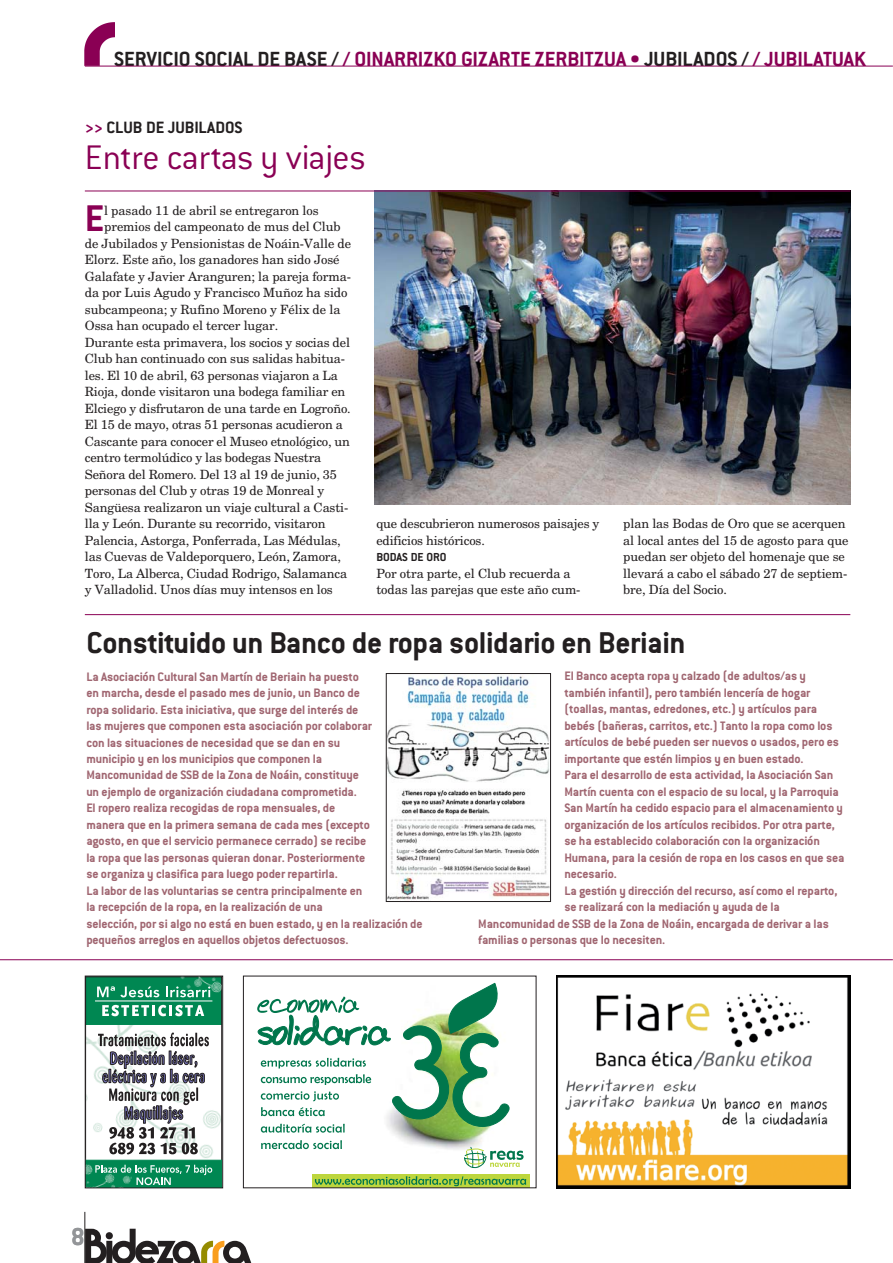
<style>
.page{position:relative;width:893px;height:1263px;background:#fff}
.page>*{position:absolute;margin:0;border:0;box-sizing:border-box;transform-origin:0 0}
.t1{font:700 40.8px "Conduit ITC";color:#8a0054}
.t2{font:300 37.5px "Conduit ITC";letter-spacing:-.015em;color:#8a0054}
.t3{font:700 33px "Conduit ITC";letter-spacing:-.01em;color:#231f20}
.t4{font:700 26.85px "Conduit ITC";color:#939598}
.t5{font:700 22.5px "Conduit ITC";color:#8a0054}
.t6{font:700 18px "Conduit ITC";color:#231f20}
.t7{font:700 13.5px/16.5px "Conduit ITC";letter-spacing:-.01em;color:#a06671}
.t8{font:12.75px/16.5px "New Century Schlbk";letter-spacing:-.01em;color:#231f20}
.t9{font:700 12.75px "Conduit ITC";letter-spacing:-.005em;color:#231f20}
.s1{color:#231f20}
.s2{color:#8a0054}
</style>
<div class="page">
<hr style="left:84px;top:1212px;width:1px;height:51px;background:#231f20">
<svg style="left:85px;top:1229px;width:167px;height:34px"></svg>
<img style="left:85px;top:22px;width:30px;height:44px">
<hr style="left:85px;top:66px;width:807px;height:1px;background:#8a0054">
<img style="left:374px;top:192px;width:476px;height:313px">
<svg style="left:87px;top:978px;width:134px;height:208px"></svg>
<div style="left:85px;top:976px;width:138px;height:212px;border:1px solid #231f20"></div>
<img style="left:556px;top:976px;width:294px;height:212px">
<hr style="left:0;top:959px;width:892px;height:1px;background:#8a0054">
<img style="left:393px;top:1133px;width:131px;height:26px">
<div style="left:312px;top:1174px;width:218px;height:14px;background:#bdd63d"></div>
<svg style="left:315px;top:1176px;width:211px;height:10px"></svg>
<svg style="left:464px;top:1147px;width:59px;height:21px"></svg>
<svg style="left:261px;top:1140px;width:81px;height:9px"></svg>
<svg style="left:257px;top:982px;width:253px;height:151px"></svg>
<img style="left:388px;top:675px;width:161px;height:225px">
<div style="left:386px;top:673px;width:165px;height:229px;border:1px solid #231f20"></div>
<hr style="left:85px;top:614px;width:765px;height:1px;background:#8a0054">
<hr style="left:85px;top:191px;width:765px;height:1px;background:#8a0054">
<h3 class="t5" style="left:114px;top:52px;width:753px"><span class="s1">SERVICIO SOCIAL DE BASE /</span> / OINARRIZKO GIZARTE ZERBITZUA • <span class="s1">JUBILADOS /</span> / JUBILATUAK</h3>
<h3 class="t6" style="left:85px;top:122px;width:159px"><span class="s2">&gt;&gt;</span> CLUB DE JUBILADOS</h3>
<h2 class="t2" style="left:85px;top:146px;width:282px">Entre cartas y viajes</h2>
<h1 class="t1" style="left:85px;top:205px;width:21px">E</h1>
<p class="t8" style="left:104px;top:203px;width:216px">l pasado 11 de abril se entregaron los</p>
<p class="t8" style="left:104px;top:219px;width:238px">premios del campeonato de mus del Club</p>
<p class="t8" style="left:85px;top:236px;width:268px">de Jubilados y Pensionistas de Noáin-Valle de</p>
<p class="t8" style="left:85px;top:252px;width:256px">Elorz. Este año, los ganadores han sido José</p>
<p class="t8" style="left:85px;top:269px;width:268px">Galafate y Javier Aranguren; la pareja forma-</p>
<p class="t8" style="left:85px;top:285px;width:264px">da por Luis Agudo y Francisco Muñoz ha sido</p>
<p class="t8" style="left:85px;top:302px;width:257px">subcampeona; y Rufino Moreno y Félix de la</p>
<p class="t8" style="left:85px;top:318px;width:195px">Ossa han ocupado el tercer lugar.</p>
<p class="t8" style="left:85px;top:335px;width:267px">Durante esta primavera, los socios y socias del</p>
<p class="t8" style="left:85px;top:351px;width:262px">Club han continuado con sus salidas habitua-</p>
<p class="t8" style="left:85px;top:368px;width:255px">les. El 10 de abril, 63 personas viajaron a La</p>
<p class="t8" style="left:85px;top:384px;width:262px">Rioja, donde visitaron una bodega familiar en</p>
<p class="t8" style="left:85px;top:401px;width:267px">Elciego y disfrutaron de una tarde en Logroño.</p>
<p class="t8" style="left:85px;top:417px;width:259px">El 15 de mayo, otras 51 personas acudieron a</p>
<p class="t8" style="left:85px;top:434px;width:267px">Cascante para conocer el Museo etnológico, un</p>
<p class="t8" style="left:85px;top:450px;width:238px">centro termolúdico y las bodegas Nuestra</p>
<p class="t8" style="left:85px;top:467px;width:254px">Señora del Romero. Del 13 al 19 de junio, 35</p>
<p class="t8" style="left:85px;top:483px;width:241px">personas del Club y otras 19 de Monreal y</p>
<p class="t8" style="left:85px;top:500px;width:265px">Sangüesa realizaron un viaje cultural a Casti-</p>
<p class="t8" style="left:85px;top:516px;width:242px">lla y León. Durante su recorrido, visitaron</p>
<p class="t8" style="left:85px;top:533px;width:257px">Palencia, Astorga, Ponferrada, Las Médulas,</p>
<p class="t8" style="left:85px;top:549px;width:258px">las Cuevas de Valdeporquero, León, Zamora,</p>
<p class="t8" style="left:85px;top:566px;width:264px">Toro, La Alberca, Ciudad Rodrigo, Salamanca</p>
<p class="t8" style="left:85px;top:582px;width:249px">y Valladolid. Unos días muy intensos en los</p>
<h3 class="t3" style="left:86px;top:632px;width:601px">Constituido un Banco de ropa solidario en Beriain</h3>
<p class="t7" style="left:86px;top:670px;width:338px">La Asociación Cultural San Martín de Beriain ha puesto<br>en marcha, desde el pasado mes de junio, un Banco de<br>ropa solidario. Esta iniciativa, que surge del interés de<br>las mujeres que componen esta asociación por colaborar<br>con las situaciones de necesidad que se dan en su<br>municipio y en los municipios que componen la<br>Mancomunidad de SSB de la Zona de Noáin, constituye<br>un ejemplo de organización ciudadana comprometida.<br>El ropero realiza recogidas de ropa mensuales, de<br>manera que en la primera semana de cada mes (excepto<br>agosto, en que el servicio permanece cerrado) se recibe<br>la ropa que las personas quieran donar. Posteriormente<br>se organiza y clasifica para luego poder repartirla.<br>La labor de las voluntarias se centra principalmente en<br>la recepción de la ropa, en la realización de una<br>selección, por si algo no está en buen estado, y en la realización de pequeños arreglos en aquellos objetos defectuosos.</p>
<p class="t7" style="left:564px;top:670px;width:243px">El Banco acepta ropa y calzado (de adultos/as y</p>
<p class="t8" style="left:623px;top:516px;width:227px">plan las Bodas de Oro que se acerquen al local antes del 15 de agosto para que puedan ser objeto del homenaje que se llevará a cabo el sábado 27 de septiem&shy;bre, Día del Socio.</p>
<p class="t8" style="left:376px;top:516px;width:224px">que descubrieron numerosos paisajes y edificios históricos.</p>
<p class="t9" style="left:376px;top:553px;width:72px">BODAS DE ORO</p>
<p class="t8" style="left:376px;top:566px;width:206px">Por otra parte, el Club recuerda a todas las parejas que este año cum-</p>
<p class="t7" style="left:564px;top:686px;width:248px">también infantil), pero también lencería de hogar</p>
<p class="t7" style="left:564px;top:703px;width:254px">(toallas, mantas, edredones, etc.) y artículos para</p>
<p class="t7" style="left:564px;top:719px;width:270px">bebés (bañeras, carritos, etc.) Tanto la ropa como los</p>
<p class="t7" style="left:564px;top:736px;width:276px">artículos de bebé pueden ser nuevos o usados, pero es</p>
<p class="t7" style="left:564px;top:752px;width:241px">importante que estén limpios y en buen estado.</p>
<p class="t7" style="left:564px;top:769px;width:270px">Para el desarrollo de esta actividad, la Asociación San</p>
<p class="t7" style="left:564px;top:785px;width:276px">Martín cuenta con el espacio de su local, y la Parroquia</p>
<p class="t7" style="left:564px;top:802px;width:280px">San Martín ha cedido espacio para el almacenamiento y</p>
<p class="t7" style="left:564px;top:818px;width:272px">organización de los artículos recibidos. Por otra parte,</p>
<p class="t7" style="left:564px;top:835px;width:257px">se ha establecido colaboración con la organización</p>
<p class="t7" style="left:564px;top:851px;width:282px">Humana, para la cesión de ropa en los casos en que sea</p>
<p class="t7" style="left:564px;top:868px;width:54px">necesario.</p>
<p class="t7" style="left:564px;top:884px;width:275px">La gestión y dirección del recurso, así como el reparto,</p>
<p class="t7" style="left:564px;top:901px;width:217px">se realizará con la mediación y ayuda de la</p>
<p class="t7" style="left:478px;top:917px;width:352px">Mancomunidad de SSB de la Zona de Noáin, encargada de derivar a las</p>
<p class="t7" style="left:478px;top:934px;width:189px">familias o personas que lo necesiten.</p>
<h3 class="t4" style="left:71px;top:1228px;width:15px">8</h3>
</div>
